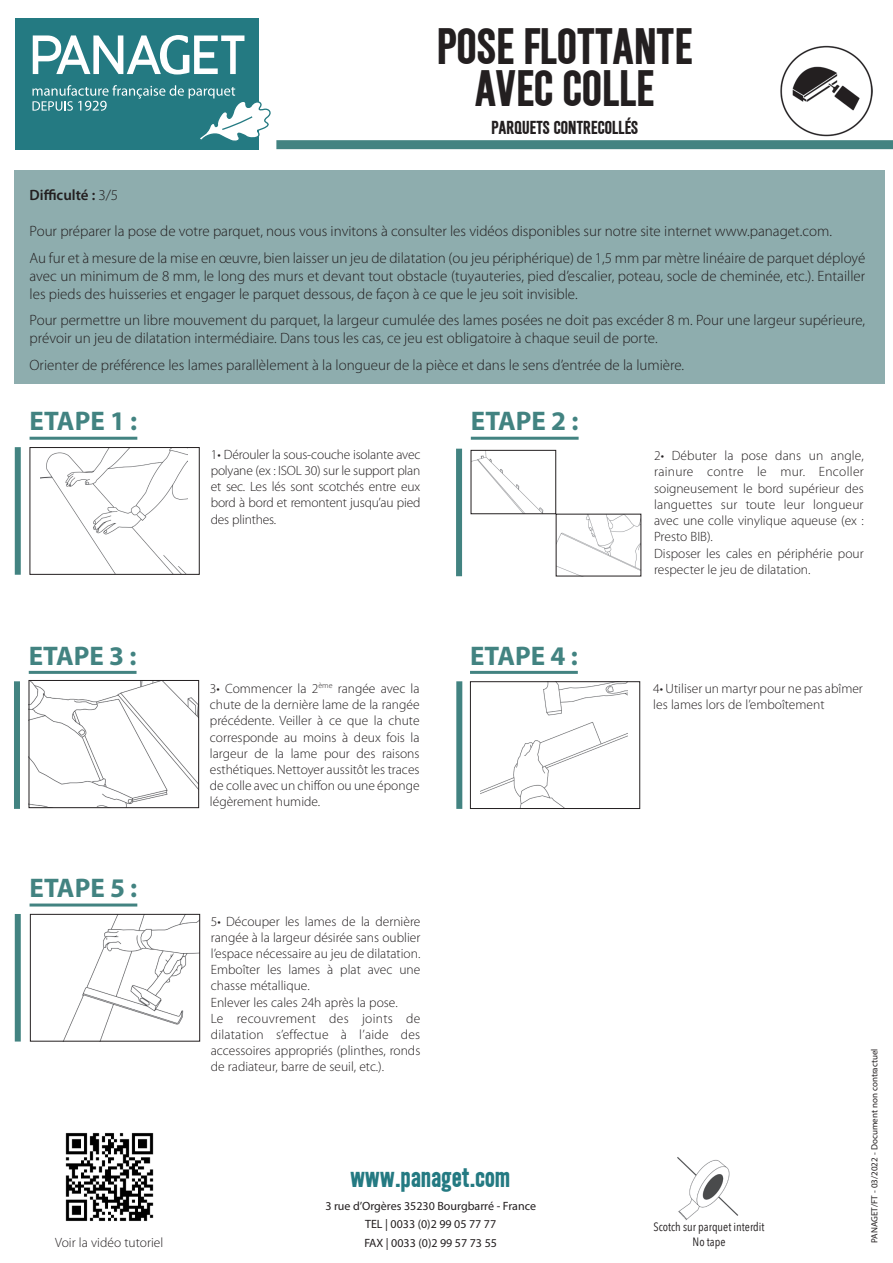
<style>
.page{position:relative;width:893px;height:1263px;background:#fff}
.page>*{position:absolute;margin:0;border:0;box-sizing:border-box;transform-origin:0 0}
.t1{font:45px "Simple Type Bold SWFTE";color:#231f20}
.t2{font:700 27px "Myriad Pro";color:#428381}
.t3{font:25.5px "Simple Type Bold SWFTE";color:#247a82}
.texte_guide{font:16.5px "Simple Type Bold SWFTE";color:#231f20}
.t4{font:300 15px/18px "Myriad Pro";color:#231f20;text-align:justify}
.t5{font:600 15px "Myriad Pro";color:#231f20}
.texte_guide-2{font:300 13.5px/16.2px "Myriad Pro";color:#231f20;text-align:justify}
.t6{font:12px/18.1px "Myriad Pro";color:#231f20;text-align:center}
.t7{font:12px "Avenir Next Condensed";color:#231f20}
.Normal_e{font:9px "Myriad Pro";color:#231f20}
.s1{font-weight:300}
</style>
<div class="page">
<img style="left:40px;top:449px;width:148px;height:123px">
<hr style="left:30px;top:437px;width:107px;height:3px;background:#428381">
<div style="left:15px;top:447px;width:6px;height:128px;background:#428381"></div>
<hr style="left:471px;top:437px;width:108px;height:3px;background:#428381">
<div style="left:456px;top:449px;width:6px;height:127px;background:#428381"></div>
<hr style="left:30px;top:903px;width:107px;height:3px;background:#428381">
<div style="left:15px;top:914px;width:6px;height:127px;background:#428381"></div>
<img style="left:64px;top:916px;width:134px;height:123px">
<div style="left:30px;top:914px;width:170px;height:127px;border:1px solid #231f20"></div>
<img style="left:558px;top:516px;width:81px;height:58px">
<img style="left:473px;top:452px;width:71px;height:60px">
<div style="left:471px;top:450px;width:85px;height:64px;border:1px solid #231f20"></div>
<hr style="left:29px;top:671px;width:108px;height:3px;background:#428381">
<div style="left:14px;top:681px;width:6px;height:128px;background:#428381"></div>
<hr style="left:470px;top:671px;width:108px;height:3px;background:#428381">
<div style="left:456px;top:681px;width:6px;height:128px;background:#428381"></div>
<img style="left:481px;top:683px;width:147px;height:124px">
<div style="left:470px;top:681px;width:170px;height:128px;border:1px solid #231f20"></div>
<img style="left:31px;top:682px;width:166px;height:124px">
<div style="left:29px;top:680px;width:170px;height:128px;border:1px solid #231f20"></div>
<img style="left:65px;top:1133px;width:89px;height:88px">
<div style="left:15px;top:170px;width:870px;height:214px;background:#8eadae"></div>
<img style="left:781px;top:46px;width:91px;height:91px">
<div style="left:276px;top:140px;width:617px;height:9px;background:#428381"></div>
<div style="left:15px;top:18px;width:243px;height:131px;background:#247a82"></div>
<svg style="left:33px;top:35px;width:211px;height:40px"></svg>
<svg style="left:32px;top:85px;width:239px;height:57px"></svg>
<img style="left:677px;top:1157px;width:62px;height:63px">
<p class="t1" style="left:437px;top:18px;width:257px">POSE FLOTTANTE</p>
<p class="t1" style="left:475px;top:60px;width:181px">AVEC COLLE</p>
<p class="texte_guide" style="left:492px;top:117px;width:148px">PARQUETS CONTRECOLLÉS</p>
<p class="t5" style="left:30px;top:186px;width:90px">Difficulté : <span class="s1">3/5</span></p>
<p class="t4" style="left:30px;top:223px;width:804px">Pour préparer la pose de votre parquet, nous vous invitons à consulter les vidéos disponibles sur notre site internet www.panaget.com.</p>
<p class="t4" style="left:30px;top:249px;width:837px">Au fur et à mesure de la mise en œuvre, bien laisser un jeu de dilatation (ou jeu périphérique) de 1,5 mm par mètre linéaire de parquet déployé avec un minimum de 8 mm, le long des murs et devant tout obstacle (tuyauteries, pied d’escalier, poteau, socle de cheminée, etc.). Entailler les pieds des huisseries et engager le parquet dessous, de façon à ce que le jeu soit invisible.</p>
<p class="t4" style="left:30px;top:312px;width:837px">Pour permettre un libre mouvement du parquet, la largeur cumulée des lames posées ne doit pas excéder 8 m. Pour une largeur supérieure, prévoir un jeu de dilatation intermédiaire. Dans tous les cas, ce jeu est obligatoire à chaque seuil de porte.</p>
<p class="t4" style="left:30px;top:356px;width:656px">Orienter de préférence les lames parallèlement à la longueur de la pièce et dans le sens d’entrée de la lumière.</p>
<p class="t2" style="left:30px;top:404px;width:109px">ETAPE 1 :</p>
<p class="t2" style="left:471px;top:404px;width:109px">ETAPE 2 :</p>
<p class="texte_guide-2" style="left:211px;top:446px;width:211px">1• Dérouler la sous-couche isolante avec polyane (ex : ISOL 30) sur le support plan et sec. Les lés sont scotchés entre eux bord à bord et remontent jusqu’au pied des plinthes.</p>
<p class="t2" style="left:29px;top:638px;width:109px">ETAPE 3 :</p>
<p class="t2" style="left:470px;top:638px;width:109px">ETAPE 4 :</p>
<p class="t2" style="left:30px;top:870px;width:109px">ETAPE 5 :</p>
<p class="texte_guide-2" style="left:55px;top:1235px;width:110px">Voir la vidéo tutoriel</p>
<p class="texte_guide-2" style="left:210px;top:680px;width:211px">3• Commencer la 2<sup>ème</sup> rangée avec la chute de la dernière lame de la rangée précédente. Veiller à ce que la chute corresponde au moins à deux fois la largeur de la lame pour des raisons esthétiques. Nettoyer aussitôt les traces de colle avec un chiffon ou une éponge légèrement humide.</p>
<p class="texte_guide-2" style="left:211px;top:913px;width:211px">5• Découper les lames de la dernière rangée à la largeur désirée sans oublier l’espace nécessaire au jeu de dilatation.</p>
<p class="texte_guide-2" style="left:211px;top:962px;width:211px">Emboîter les lames à plat avec une chasse métallique.</p>
<p class="texte_guide-2" style="left:211px;top:994px;width:188px">Enlever les cales 24h après la pose.</p>
<p class="texte_guide-2" style="left:211px;top:1010px;width:211px">Le recouvrement des joints de dilatation s’effectue à l’aide des accessoires appropriés (plinthes, ronds de radiateur, barre de seuil, etc.).</p>
<p class="t3" style="left:351px;top:1161px;width:161px">www.panaget.com</p>
<p class="t6" style="left:325px;top:1197px;width:212px">3 rue d’Orgères 35230 Bourgbarré - France<br>TEL | 0033 (0)2 99 05 77 77<br>FAX | 0033 (0)2 99 57 73 55</p>
<p class="texte_guide-2" style="left:654px;top:448px;width:211px">2• Débuter la pose dans un angle, rainure contre le mur. Encoller soigneusement le bord supérieur des languettes sur toute leur longueur avec une colle vinylique aqueuse (ex :<br>Presto BIB).</p>
<p class="texte_guide-2" style="left:654px;top:545px;width:211px">Disposer les cales en périphérie pour respecter le jeu de dilatation.</p>
<p class="texte_guide-2" style="left:653px;top:680px;width:211px">4• Utiliser un martyr pour ne pas abîmer les lames lors de l’emboîtement</p>
<p class="t7" style="left:653px;top:1217px;width:113px">Scotch sur parquet interdit</p>
<p class="t7" style="left:693px;top:1231px;width:34px">No tape</p>
<p class="Normal_e" style="left:869px;top:1243px;width:196px;rotate:-90deg">PANAGET/FT - 03/2022 - Document non contractuel</p>
</div>
